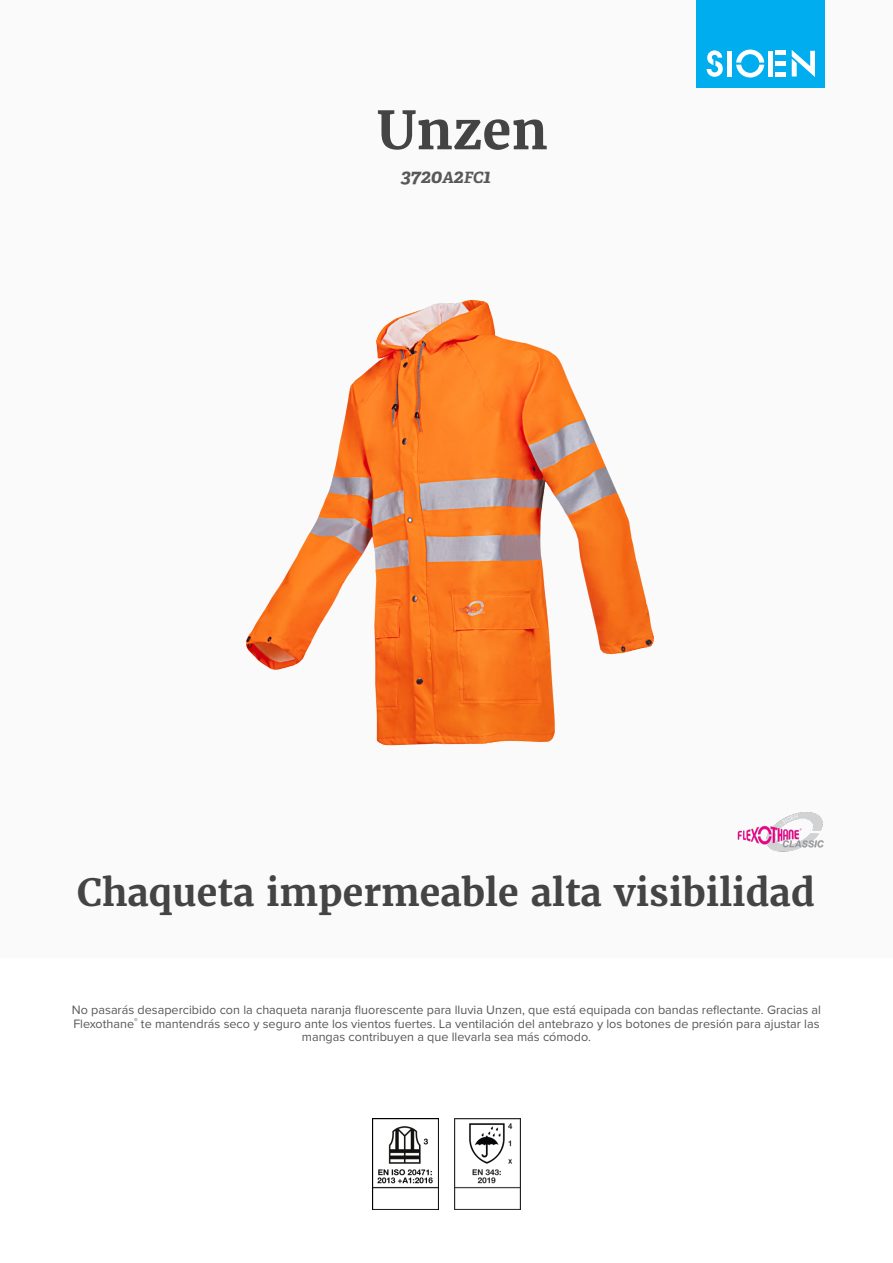
<style>
.page{position:relative;width:893px;height:1263px;background:#fff}
.page>*{position:absolute;margin:0;border:0;box-sizing:border-box;transform-origin:0 0}
.product_name{font:700 52.5px "Merriweather";color:#444}
.product_h2{font:700 37.5px "Merriweather";color:#444}
.product_ref{font:italic 700 19.5px "Adelle";color:#57585a}
.product_description{font:12.6px/13.6px "Proxima Nova";color:#57585a;text-align:center}
.s1{font-size:15.6px}
</style>
<div class="page">
<div style="left:0;top:0;width:893px;height:957px;background:#fafafa"></div>
<div style="left:697px;top:0;width:128px;height:88px;background:#00aeef"></div>
<svg style="left:707px;top:50px;width:16px;height:27px"></svg>
<svg style="left:736px;top:50px;width:28px;height:28px"></svg>
<div style="left:727px;top:51px;width:5px;height:26px;background:#fff"></div>
<div style="left:768px;top:51px;width:5px;height:26px;background:#fff"></div>
<div style="left:775px;top:72px;width:11px;height:5px;background:#fff"></div>
<div style="left:775px;top:61px;width:11px;height:5px;background:#fff"></div>
<hr style="left:775px;top:51px;width:11px;height:4px;background:#fff">
<svg style="left:792px;top:50px;width:23px;height:27px"></svg>
<img style="left:737px;top:812px;width:87px;height:40px">
<img style="left:372px;top:1118px;width:66px;height:92px">
<img style="left:454px;top:1118px;width:67px;height:92px">
<img style="left:246px;top:299px;width:408px;height:447px">
<p class="product_name" style="left:377px;top:97px;width:172px">Unzen</p>
<p class="product_ref" style="left:401px;top:164px;width:92px">3720<span class="s1">A</span>2<span class="s1">FC</span>1</p>
<p class="product_h2" style="left:77px;top:868px;width:739px">Chaqueta impermeable alta visibilidad</p>
<p class="product_description" style="left:72px;top:1002px;width:751px">No pasarás desapercibido con la chaqueta naranja fluorescente para lluvia Unzen, que está equipada con bandas reflectante. Gracias al<br>Flexothane<sup>®</sup> te mantendrás seco y seguro ante los vientos fuertes. La ventilación del antebrazo y los botones de presión para ajustar las mangas contribuyen a que llevarla sea más cómodo.</p>
</div>
